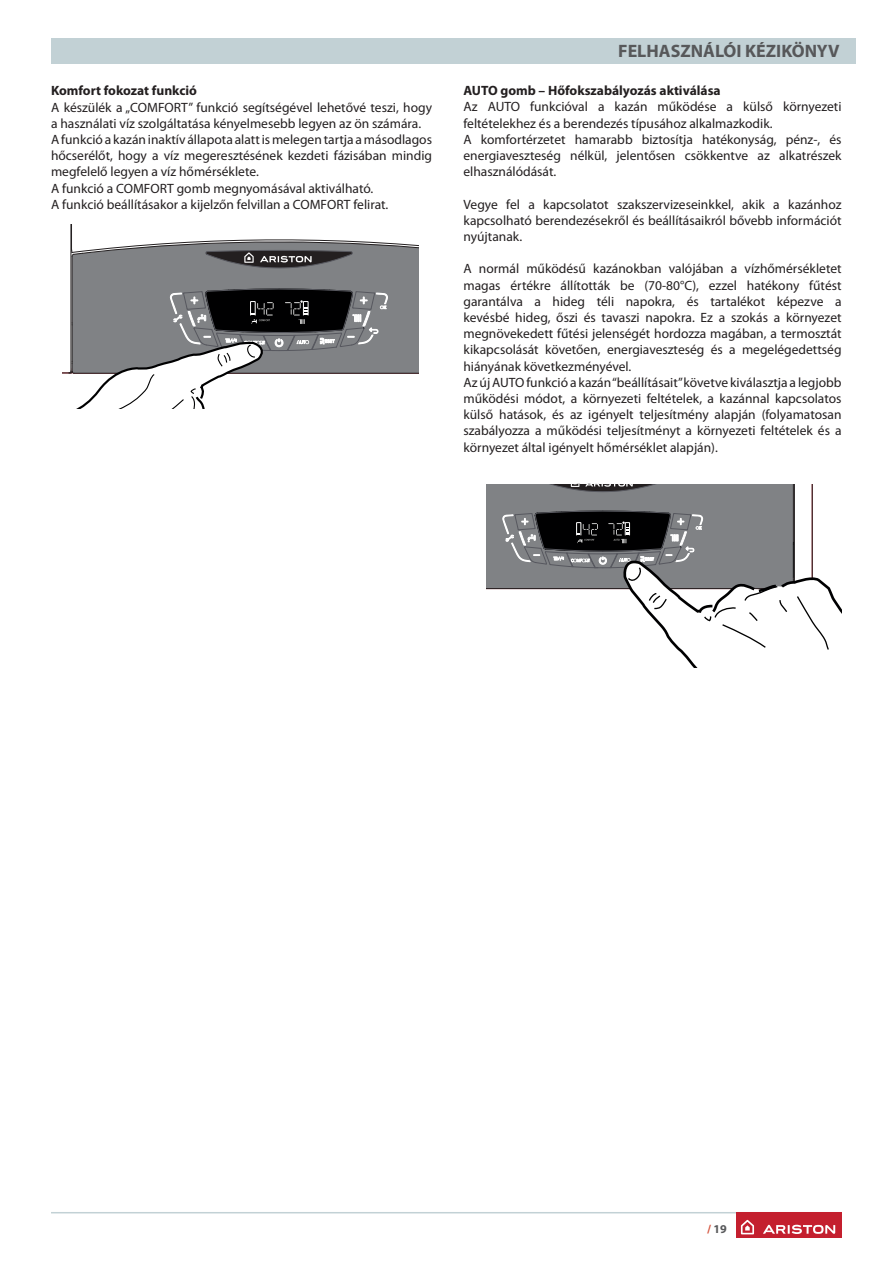
<style>
.page{position:relative;width:893px;height:1263px;background:#fff}
.page>*{position:absolute;margin:0;border:0;box-sizing:border-box;transform-origin:0 0}
.t1{font:700 18px "Myriad Pro";color:#57585a}
.t2{font:13.5px/16.2px "Myriad Pro";color:#231f20}
.t3{font:700 13.5px "Myriad Pro";color:#231f20}
.t4{font:700 12px "Myriad Pro";color:#57585a}
.s1{color:#d5553f}
</style>
<div class="page">
<hr style="left:51px;top:1212px;width:791px;height:1px;background:#c2d1d5">
<div style="left:736px;top:1212px;width:106px;height:26px;background:#c41f2e"></div>
<svg style="left:741px;top:1220px;width:13px;height:14px"></svg>
<svg style="left:763px;top:1225px;width:72px;height:9px"></svg>
<div style="left:51px;top:38px;width:804px;height:26px;background:#c2d1d5"></div>
<div style="left:73px;top:268px;width:345px;height:105px;background:#808285"></div>
<hr style="left:74px;top:373px;width:344px;height:1px;background:#231f20">
<hr style="left:72px;top:256px;width:1px;height:67px;background:#231f20">
<hr style="left:71px;top:224px;width:1px;height:147px;background:#231f20">
<svg style="left:71px;top:239px;width:347px;height:29px;background:#818183"></svg>
<svg style="left:63px;top:289px;width:325px;height:119px"></svg>
<svg style="left:486px;top:484px;width:356px;height:184px"></svg>
<p class="t3" style="left:51px;top:83px;width:147px">Komfort fokozat funkció</p>
<p class="t2" style="left:51px;top:99px;width:382px">A készülék a „COMFORT” funkció segítségével lehetővé teszi, hogy a használati víz szolgáltatása kényelmesebb legyen az ön számára.<br>A funkció a kazán inaktív állapota alatt is melegen tartja a másodlagos hőcserélőt, hogy a víz megeresztésének kezdeti fázisában mindig megfelelő legyen a víz hőmérséklete.<br>A funkció a COMFORT gomb megnyomásával aktiválható.<br>A funkció beállításakor a kijelzőn felvillan a COMFORT felirat.</p>
<h1 class="t1" style="left:618px;top:41px;width:223px">FELHASZNÁLÓI KÉZIKÖNYV</h1>
<p class="t3" style="left:463px;top:83px;width:259px">AUTO gomb – Hőfokszabályozás aktiválása</p>
<p class="t2" style="left:463px;top:99px;width:380px">Az AUTO funkcióval a kazán működése a külső környezeti feltételekhez és a berendezés típusához alkalmazkodik.<br>A komfortérzetet hamarabb biztosítja hatékonyság, pénz-, és energiaveszteség nélkül, jelentősen csökkentve az alkatrészek elhasználódását.</p>
<p class="t2" style="left:463px;top:196px;width:380px;text-align:justify">Vegye fel a kapcsolatot szakszervizeseinkkel, akik a kazánhoz kapcsolható berendezésekről és beállításaikról bővebb információt nyújtanak.</p>
<p class="t2" style="left:463px;top:261px;width:380px">A normál működésű kazánokban valójában a vízhőmérsékletet magas értékre állították be (70-80°C), ezzel hatékony fűtést garantálva a hideg téli napokra, és tartalékot képezve a kevésbé hideg, őszi és tavaszi napokra. Ez a szokás a környezet megnövekedett fűtési jelenségét hordozza magában, a termosztát kikapcsolását követően, energiaveszteség és a megelégedettség hiányának következményével.<br>Az új AUTO funkció a kazán “beállításait” követve kiválasztja a legjobb működési módot, a környezeti feltételek, a kazánnal kapcsolatos külső hatások, és az igényelt teljesítmény alapján (folyamatosan szabályozza a működési teljesítményt a környezeti feltételek és a környezet által igényelt hőmérséklet alapján).</p>
<p class="t4" style="left:707px;top:1222px;width:21px"><span class="s1">/</span> 19</p>
</div>
